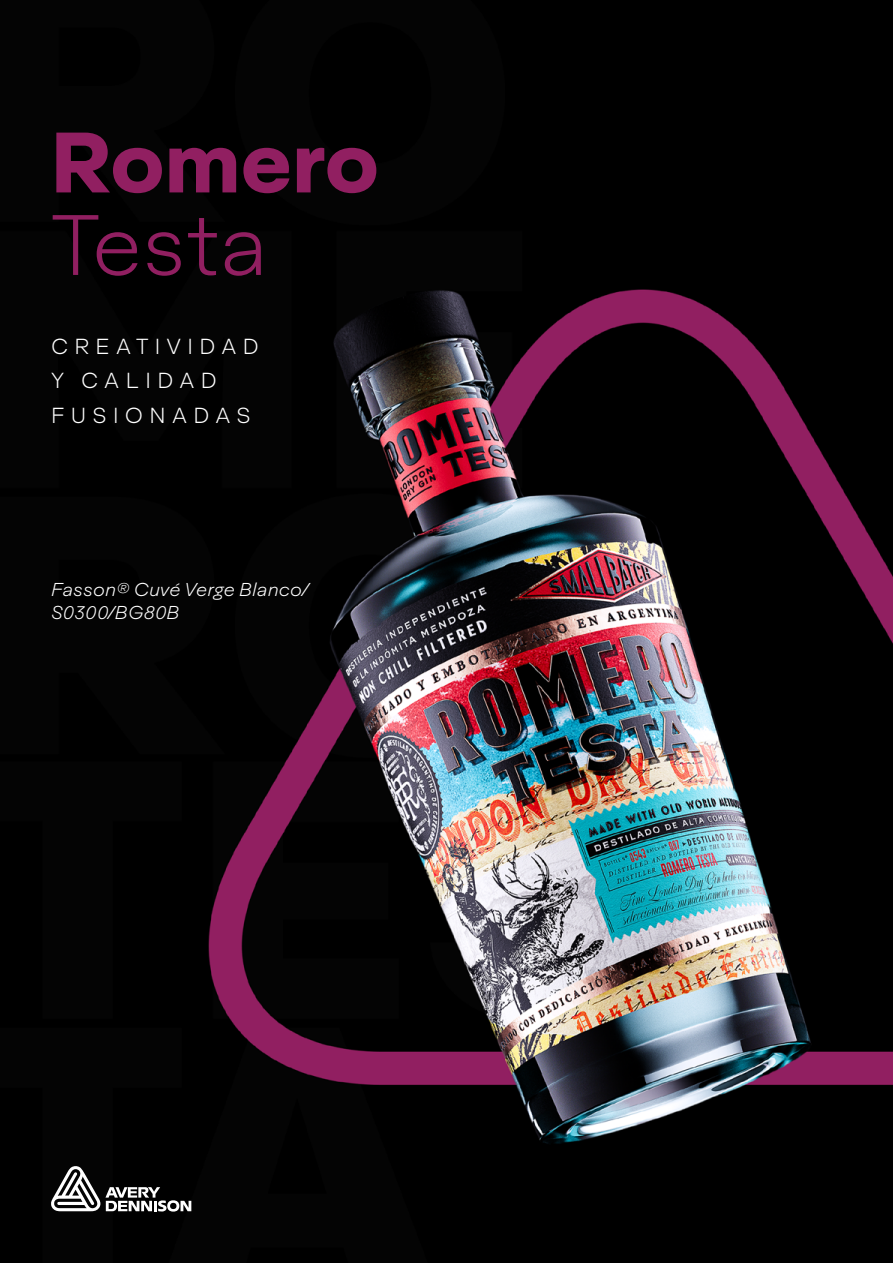
<style>
.page{position:relative;width:893px;height:1263px;background:#fff}
.page>*{position:absolute;margin:0;border:0;box-sizing:border-box;transform-origin:0 0}
.t1{font:800 82.5px "Aktifo A";color:#911f61}
.t2{font:300 82.5px "Aktifo A";letter-spacing:-.01em;color:#911f61}
.t3{font:300 21px/34.5px "Aktifo A";letter-spacing:.3em;color:#fff}
.t4{font:italic 300 18px/22.5px "Aktifo A";color:#fff}
</style>
<div class="page">
<img style="left:0;top:0;width:893px;height:1263px">
<svg style="left:51px;top:1166px;width:140px;height:46px"></svg>
<h1 class="t1" style="left:51px;top:105px;width:329px">Romero</h1>
<h1 class="t2" style="left:51px;top:196px;width:219px">Testa</h1>
<p class="t3" style="left:51px;top:329px;width:209px">CREATIVIDAD<br>Y CALIDAD<br>FUSIONADAS</p>
<p class="t4" style="left:51px;top:578px;width:259px">Fasson® Cuvé Verge Blanco/<br>S0300/BG80B</p>
</div>
